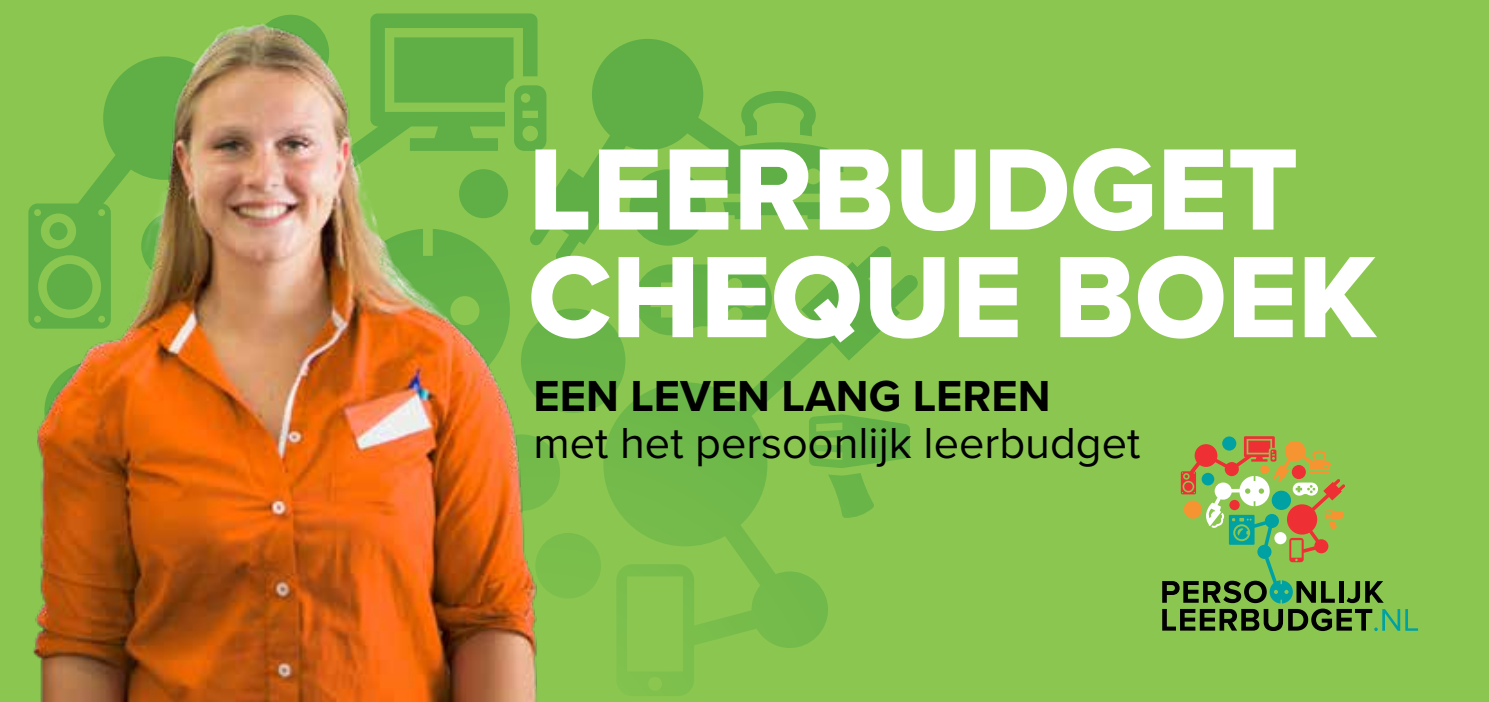
<style>
.page{position:relative;width:1489px;height:702px;background:#fff}
.page>*{position:absolute;margin:0;border:0;box-sizing:border-box;transform-origin:0 0}
.t1{font:120px/107.5px "Proxima Nova Extrabld";color:#fff}
.t2{font:45px "Proxima Nova";color:#000}
.t3{font:700 45px "Proxima Nova";color:#000}
</style>
<div class="page">
<div style="left:0;top:0;width:1488px;height:702px;background:#8bc750"></div>
<svg style="left:548px;top:445px;width:12px;height:152px"></svg>
<div style="left:521px;top:308px;width:104px;height:105px;background:#6ab549;border-radius:50%"></div>
<div style="left:535px;top:533px;width:66px;height:65px;background:#7bbe4c;border-radius:50%"></div>
<svg style="left:548px;top:39px;width:295px;height:224px"></svg>
<svg style="left:603px;top:245px;width:315px;height:451px"></svg>
<img style="left:28px;top:13px;width:520px;height:689px">
<svg style="left:1405px;top:609px;width:12px;height:21px"></svg>
<svg style="left:1162px;top:436px;width:237px;height:195px"></svg>
<h1 class="t1" style="left:528px;top:141px;width:849px">LEERBUDGET<br>CHEQUE BOEK</h1>
<p class="t3" style="left:533px;top:368px;width:518px">EEN LEVEN LANG LEREN</p>
<p class="t2" style="left:533px;top:416px;width:608px">met het persoonlijk leerbudget</p>
</div>
